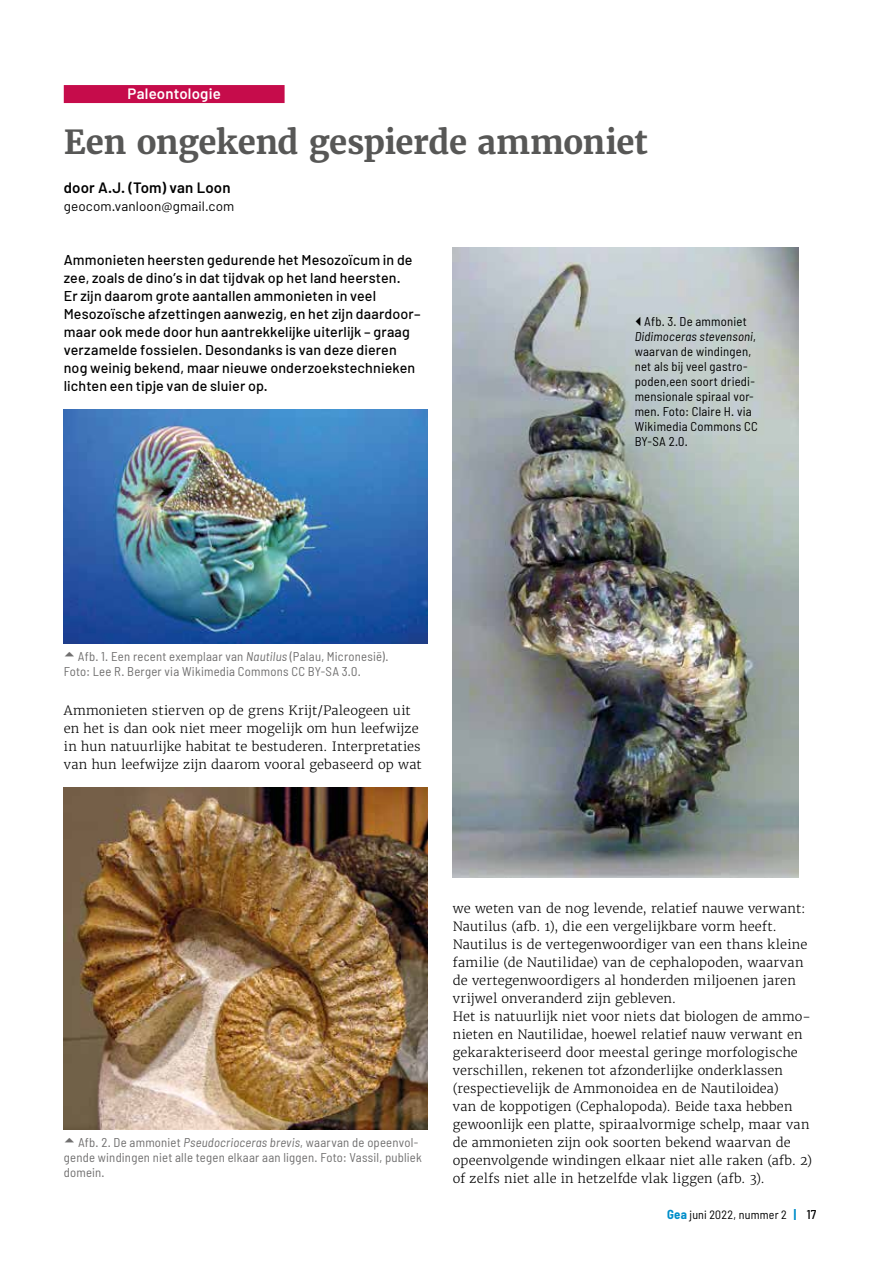
<style>
.page{position:relative;width:893px;height:1263px;background:#fff}
.page>*{position:absolute;margin:0;border:0;box-sizing:border-box;transform-origin:0 0}
.t1{font:700 33px "Merriweather";letter-spacing:-.015em;color:#575756}
.t2{font:600 15px "Barlow";letter-spacing:.01em;color:#000}
.t3{font:600 15px "Barlow";letter-spacing:.01em;color:#fff}
.t4{font:500 14.25px/18px "Barlow";letter-spacing:.01em;color:#000}
.t5{font:13.5px "Barlow";letter-spacing:.005em;color:#000}
.t6{font:300 12.75px/18px "Merriweather";letter-spacing:.01em;color:#000}
.t7{font:semi-condensed 12.75px/15px "Barlow";letter-spacing:.015em;color:#706f6f}
.t8{font:semi-condensed 12.75px/15px "Barlow";letter-spacing:.015em;color:#000}
.t9{font:semi-condensed 12px "Barlow";letter-spacing:.02em;color:#000}
.s1{font-style:italic}
.s2{font-weight:700;font-size:12.75px;color:#008eca}
.s3{font-weight:500;font-size:12.75px}
</style>
<div class="page">
<div style="left:64px;top:85px;width:221px;height:18px;background:#c60c4b"></div>
<img style="left:64px;top:409px;width:363px;height:234px">
<img style="left:64px;top:787px;width:363px;height:342px">
<img style="left:453px;top:247px;width:345px;height:630px">
<svg style="left:636px;top:317px;width:4px;height:9px"></svg>
<p class="t3" style="left:128px;top:84px;width:95px">Paleontologie</p>
<h1 class="t1" style="left:64px;top:121px;width:586px">Een ongekend gespierde ammoniet</h1>
<p class="t2" style="left:64px;top:178px;width:168px">door A.J. (Tom) van Loon</p>
<p class="t5" style="left:64px;top:198px;width:172px">geocom.vanloon@gmail.com</p>
<p class="t4" style="left:64px;top:251px;width:358px">Ammonieten heersten gedurende het Mesozoïcum in de zee, zoals de dino’s in dat tijdvak op het land heersten.<br>Er zijn daarom grote aantallen ammonieten in veel Mesozoïsche afzettingen aanwezig, en het zijn daardoor– maar ook mede door hun aantrekkelijke uiterlijk – graag verzamelde fossielen. Desondanks is van deze dieren nog weinig bekend, maar nieuwe onderzoekstechnieken lichten een tipje van de sluier op.</p>
<p class="t8" style="left:635px;top:314px;width:125px;text-indent:10px">Afb. 3. De ammoniet<br><span class="s1">Didimoceras stevensoni</span>, waarvan de windingen, net als bij veel gastro&shy;poden,een soort driedi&shy;mensionale spiraal vor&shy;men. Foto: Claire H. via<br>Wikimedia Commons CC<br>BY-SA 2.0.</p>
<p class="t7" style="left:64px;top:649px;width:326px;text-indent:14px">Afb. 1. Een recent exemplaar van <span class="s1">Nautilus</span> (Palau, Micronesië).<br>Foto: Lee R. Berger via Wikimedia Commons CC BY-SA 3.0.</p>
<p class="t6" style="left:64px;top:702px;width:359px">Ammonieten stierven op de grens Krijt/Paleogeen uit en het is dan ook niet meer mogelijk om hun leefwijze in hun natuurlijke habitat te bestuderen. Interpretaties van hun leefwijze zijn daarom vooral gebaseerd op wat</p>
<p class="t7" style="left:64px;top:1135px;width:360px;text-indent:14px">Afb. 2. De ammoniet <span class="s1">Pseudocrioceras brevis</span>, waarvan de opeenvol&shy;gende windingen niet alle tegen elkaar aan liggen. Foto: Vassil, publiek domein.</p>
<p class="t6" style="left:453px;top:900px;width:361px">we weten van de nog levende, relatief nauwe verwant:<br>Nautilus (afb. 1), die een vergelijkbare vorm heeft.<br>Nautilus is de vertegenwoordiger van een thans kleine familie (de Nautilidae) van de cephalopoden, waarvan de vertegenwoordigers al honderden miljoenen jaren vrijwel onveranderd zijn gebleven.<br>Het is natuurlijk niet voor niets dat biologen de ammo&shy;nieten en Nautilidae, hoewel relatief nauw verwant en gekarakteriseerd door meestal geringe morfologische verschillen, rekenen tot afzonderlijke onderklassen (respectievelijk de Ammonoidea en de Nautiloidea)<br>van de koppotigen (Cephalopoda). Beide taxa hebben gewoonlijk een platte, spiraalvormige schelp, maar van de ammonieten zijn ook soorten bekend waarvan de opeenvolgende windingen elkaar niet alle raken (afb. 2) of zelfs niet alle in hetzelfde vlak liggen (afb. 3).</p>
<p class="t9" style="left:667px;top:1207px;width:151px"><span class="s2">Gea</span> juni 2022, nummer 2 <span class="s2">|</span> <span class="s3">17</span></p>
</div>
